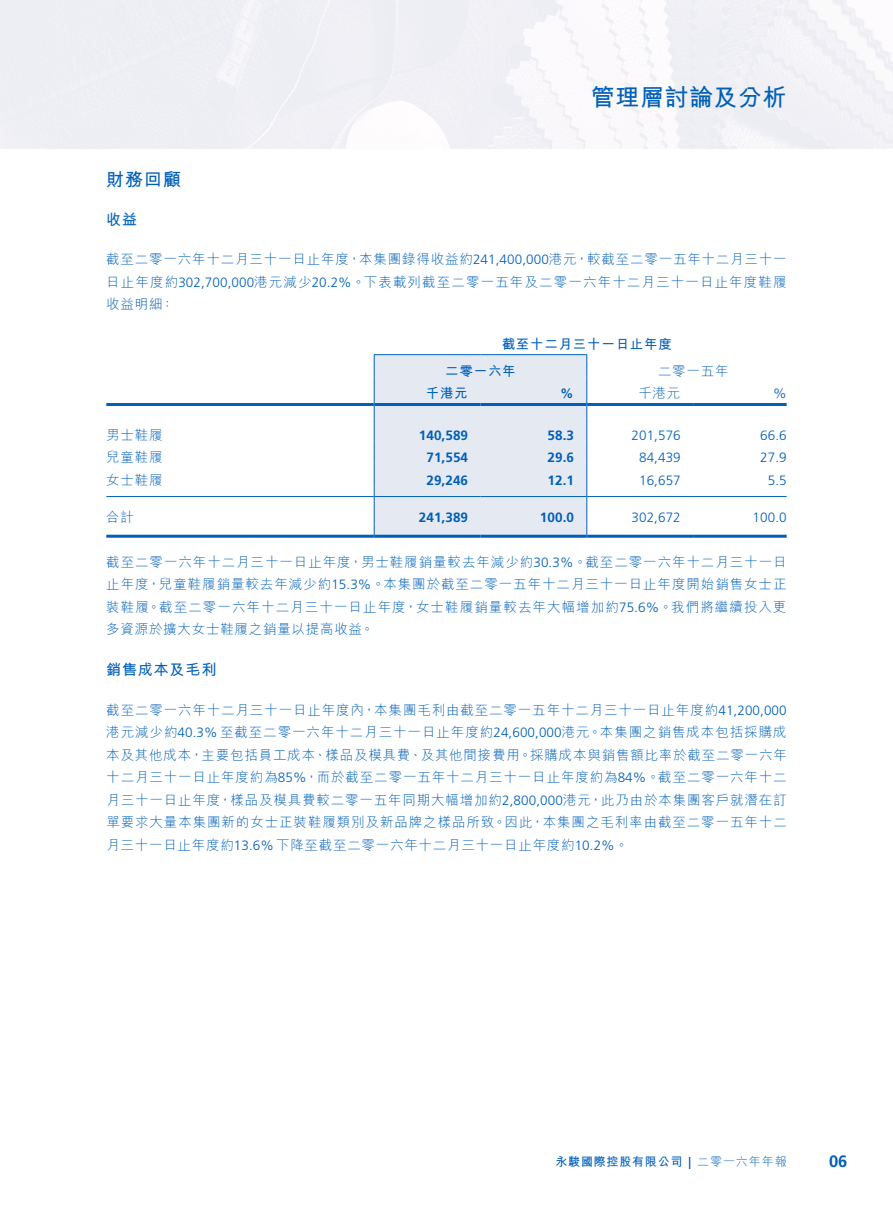
<style>
.page{position:relative;width:893px;height:1212px;background:#fff}
.page>*{position:absolute;margin:0;border:0;box-sizing:border-box;transform-origin:0 0}
.t1{font:700 24px "M Hei HK";letter-spacing:.02em;color:#005fb9}
.t2{font:700 18px "M Hei HK";color:#005fb9}
.t3{font:700 16.5px "Frutiger LT Std";color:#005fb9}
.t4{font:700 15px "M Hei HK";letter-spacing:.055em;color:#005fb9}
.t5{font:300 13.5px/22.5px "M Hei HK";letter-spacing:.065em;color:#005fb9;text-align:justify}
.t6{font:700 13.5px "Frutiger LT Std";letter-spacing:.005em;color:#005fb9}
.t7{font:300 13.5px "Frutiger LT Std";letter-spacing:.005em;color:#005fb9}
.t8{font:700 13.5px "M Hei HK";letter-spacing:.055em;color:#005fb9}
.t9{font:700 12px "M Hei HK";letter-spacing:.065em;color:#005fb9}
.t10{font:300 12px "M Hei HK";letter-spacing:.075em;color:#005fb9}
.t11{font:700 12px "Frutiger LT Std";color:#005fb9}
.s1{font-family:"Frutiger LT Std"}
</style>
<div class="page">
<hr style="left:374px;top:354px;width:106px;height:1px;background:#005fb9">
<hr style="left:480px;top:354px;width:107px;height:1px;background:#005fb9">
<div style="left:374px;top:355px;width:213px;height:183px;background:#e5eaf2"></div>
<hr style="left:106px;top:403px;width:268px;height:3px;background:#005fb9">
<hr style="left:375px;top:403px;width:105px;height:3px;background:#005fb9">
<hr style="left:480px;top:403px;width:106px;height:3px;background:#005fb9">
<hr style="left:587px;top:403px;width:106px;height:3px;background:#005fb9">
<hr style="left:693px;top:403px;width:94px;height:3px;background:#005fb9">
<hr style="left:106px;top:496px;width:268px;height:1px;background:#005fb9">
<hr style="left:375px;top:496px;width:105px;height:1px;background:#005fb9">
<hr style="left:480px;top:496px;width:106px;height:1px;background:#005fb9">
<hr style="left:587px;top:496px;width:106px;height:1px;background:#005fb9">
<hr style="left:693px;top:496px;width:94px;height:1px;background:#005fb9">
<hr style="left:106px;top:535px;width:268px;height:3px;background:#005fb9">
<hr style="left:375px;top:535px;width:105px;height:3px;background:#005fb9">
<hr style="left:480px;top:535px;width:106px;height:3px;background:#005fb9">
<hr style="left:587px;top:535px;width:106px;height:3px;background:#005fb9">
<hr style="left:693px;top:535px;width:94px;height:3px;background:#005fb9">
<h1 class="t1" style="left:591px;top:80px;width:197px">管理層討論及分析</h1>
<h2 class="t2" style="left:106px;top:166px;width:77px">財務回顧</h2>
<p class="t4" style="left:106px;top:208px;width:32px">收益</p>
<p class="t5" style="left:106px;top:248px;width:682px">截至二零一六年十二月三十一日止年度，本集團錄得收益約<span class="s1">241,400,000</span>港元，較截至二零一五年十二月三十一日止年度約<span class="s1">302,700,000</span>港元減少<span class="s1">20.2%</span>。下表載列截至二零一五年及二零一六年十二月三十一日止年度鞋履收益明細：</p>
<p class="t8" style="left:502px;top:334px;width:172px">截至十二月三十一日止年度</p>
<p class="t5" style="left:658px;top:359px;width:72px">二零一五年</p>
<p class="t8" style="left:445px;top:361px;width:72px">二零一六年</p>
<p class="t8" style="left:426px;top:384px;width:44px">千港元</p>
<p class="t6" style="left:560px;top:386px;width:15px">%</p>
<p class="t5" style="left:638px;top:382px;width:44px">千港元</p>
<p class="t7" style="left:773px;top:386px;width:15px">%</p>
<p class="t5" style="left:106px;top:423px;width:58px">男士鞋履</p>
<p class="t6" style="left:419px;top:427px;width:51px">140,589</p>
<p class="t6" style="left:548px;top:427px;width:28px">58.3</p>
<p class="t7" style="left:631px;top:427px;width:51px">201,576</p>
<p class="t7" style="left:760px;top:427px;width:28px">66.6</p>
<p class="t5" style="left:106px;top:446px;width:58px">兒童鞋履</p>
<p class="t6" style="left:426px;top:449px;width:43px">71,554</p>
<p class="t6" style="left:548px;top:449px;width:28px">29.6</p>
<p class="t7" style="left:639px;top:450px;width:43px">84,439</p>
<p class="t7" style="left:760px;top:450px;width:28px">27.9</p>
<p class="t5" style="left:106px;top:468px;width:58px">女士鞋履</p>
<p class="t6" style="left:426px;top:472px;width:43px">29,246</p>
<p class="t6" style="left:548px;top:472px;width:28px">12.1</p>
<p class="t7" style="left:639px;top:472px;width:43px">16,657</p>
<p class="t7" style="left:768px;top:472px;width:20px">5.5</p>
<p class="t5" style="left:106px;top:505px;width:29px">合計</p>
<p class="t5" style="left:106px;top:550px;width:682px">截至二零一六年十二月三十一日止年度，男士鞋履銷量較去年減少約<span class="s1">30.3%</span>。截至二零一六年十二月三十一日止年度，兒童鞋履銷量較去年減少約<span class="s1">15.3%</span>。本集團於截至二零一五年十二月三十一日止年度開始銷售女士正裝鞋履。截至二零一六年十二月三十一日止年度，女士鞋履銷量較去年大幅增加約<span class="s1">75.6%</span>。我們將繼續投入更多資源於擴大女士鞋履之銷量以提高收益。</p>
<p class="t4" style="left:106px;top:659px;width:112px">銷售成本及毛利</p>
<p class="t5" style="left:106px;top:698px;width:682px">截至二零一六年十二月三十一日止年度內，本集團毛利由截至二零一五年十二月三十一日止年度約<span class="s1">41,200,000</span>港元減少約<span class="s1">40.3%</span>至截至二零一六年十二月三十一日止年度約<span class="s1">24,600,000</span>港元。本集團之銷售成本包括採購成本及其他成本，主要包括員工成本、樣品及模具費、及其他間接費用。採購成本與銷售額比率於截至二零一六年十二月三十一日止年度約為<span class="s1">85%</span>，而於截至二零一五年十二月三十一日止年度約為<span class="s1">84%</span>。截至二零一六年十二月三十一日止年度，樣品及模具費較二零一五年同期大幅增加約<span class="s1">2,800,000</span>港元，此乃由於本集團客戶就潛在訂單要求大量本集團新的女士正裝鞋履類別及新品牌之樣品所致。因此，本集團之毛利率由截至二零一五年十二月三十一日止年度約<span class="s1">13.6%</span>下降至截至二零一六年十二月三十一日止年度約<span class="s1">10.2%</span>。</p>
<p class="t6" style="left:419px;top:509px;width:51px">241,389</p>
<p class="t6" style="left:540px;top:509px;width:36px">100.0</p>
<p class="t7" style="left:631px;top:510px;width:51px">302,672</p>
<p class="t7" style="left:753px;top:510px;width:36px">100.0</p>
<p class="t9" style="left:555px;top:1153px;width:128px">永駿國際控股有限公司</p>
<p class="t10" style="left:697px;top:1156px;width:91px">二零一六年年報</p>
<p class="t11" style="left:688px;top:1155px;width:4px">|</p>
<p class="t3" style="left:829px;top:1152px;width:20px">06</p>
</div>
